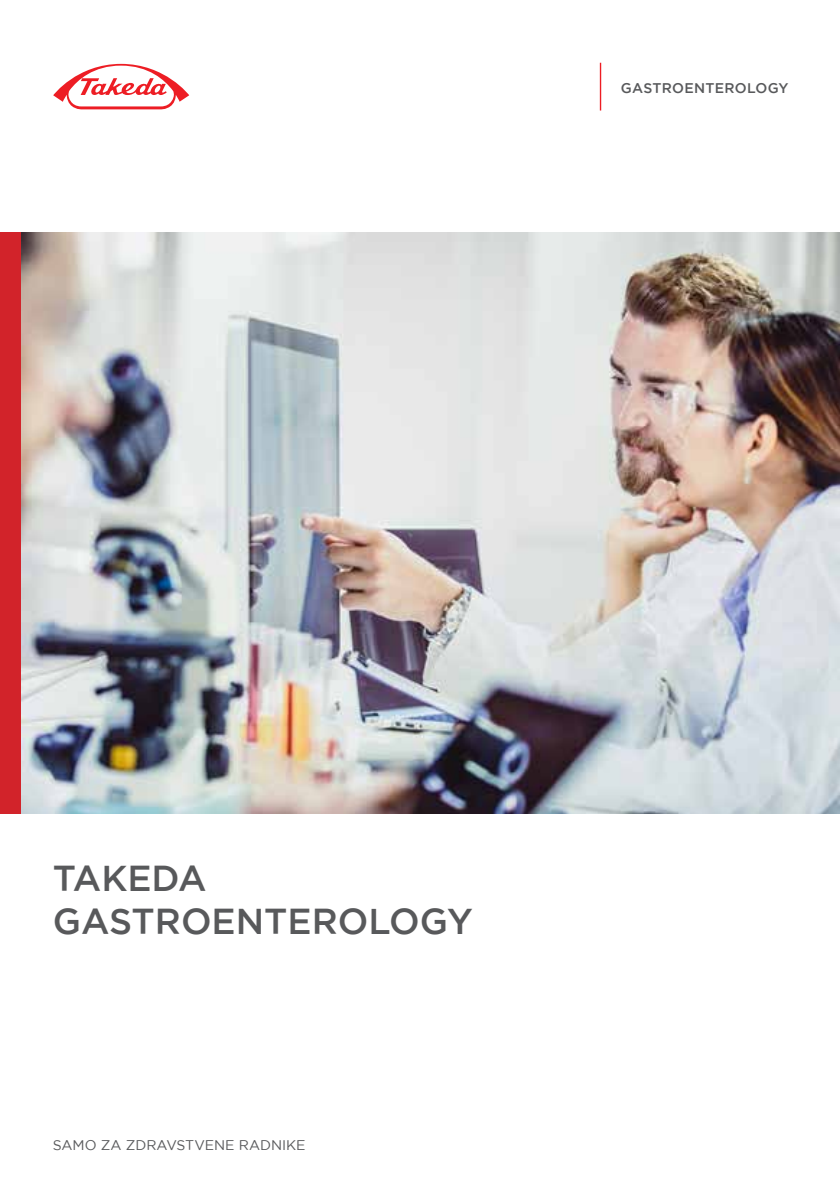
<style>
.page{position:relative;width:840px;height:1191px;background:#fff}
.page>*{position:absolute;margin:0;border:0;box-sizing:border-box;transform-origin:0 0}
.t1{font:500 36px/43.2px "Gotham HTF";color:#58595b}
.t2{font:14px "Gotham HTF";color:#58595b}
.t3{font:500 14px "Gotham HTF";letter-spacing:.02em;color:#58595b}
</style>
<div class="page">
<img style="left:20px;top:232px;width:819px;height:582px">
<div style="left:0;top:232px;width:20px;height:582px;background:#d2232a"></div>
<svg style="left:53px;top:63px;width:137px;height:47px"></svg>
<hr style="left:599px;top:63px;width:2px;height:47px;background:#ed1d24">
<p class="t3" style="left:620px;top:79px;width:169px">GASTROENTEROLOGY</p>
<h1 class="t1" style="left:53px;top:855px;width:421px">TAKEDA<br>GASTROENTEROLOGY</h1>
<p class="t2" style="left:53px;top:1137px;width:254px">SAMO ZA ZDRAVSTVENE RADNIKE</p>
</div>
